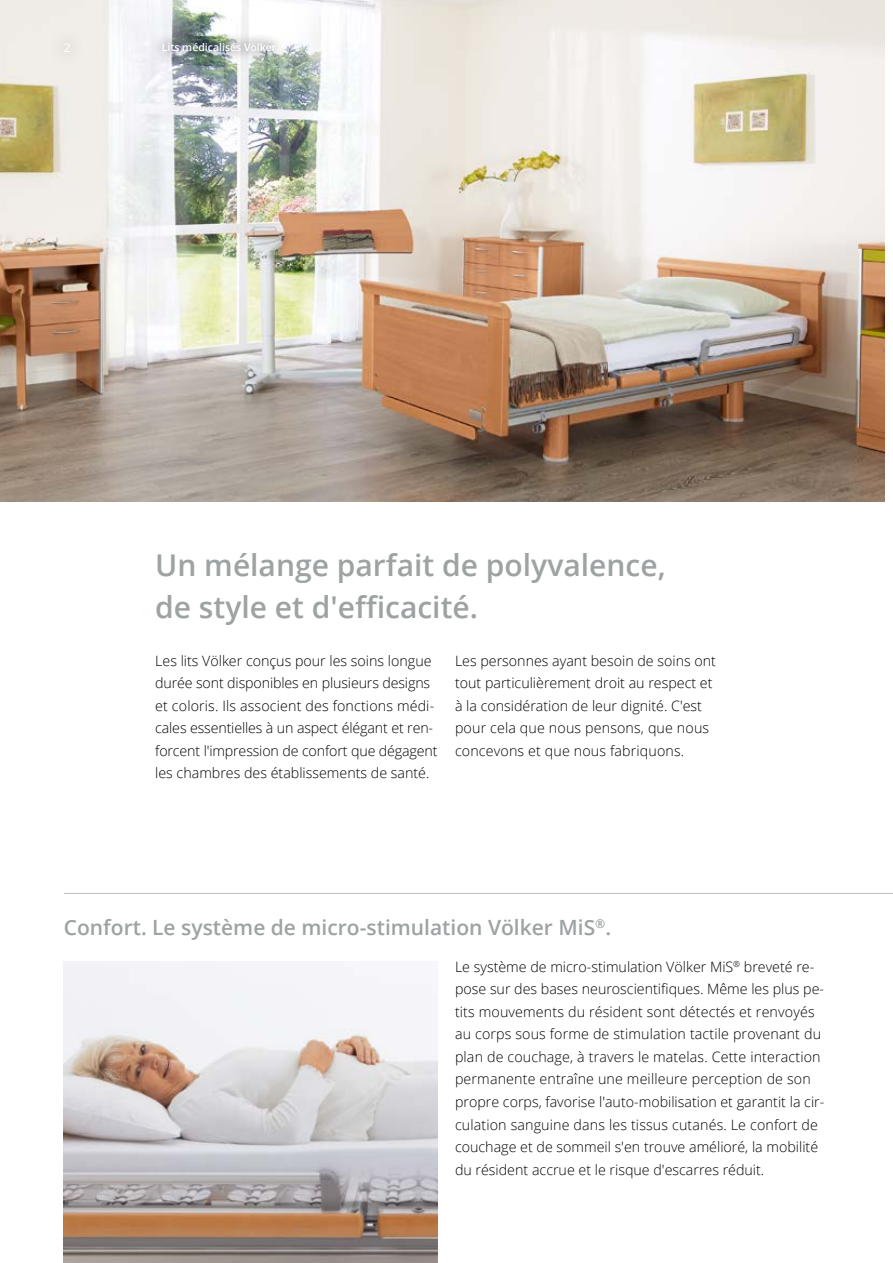
<style>
.page{position:relative;width:893px;height:1263px;background:#fff}
.page>*{position:absolute;margin:0;border:0;box-sizing:border-box;transform-origin:0 0}
.t1{font:600 30px/42px "Open Sans";color:#9da2a2}
.t2{font:600 21px "Open Sans";color:#9da2a2}
.t3{font:300 14.25px/22.5px "Open Sans";color:#000}
.t4{font:12px "Open Sans";color:#fff}
.t5{font:600 10.5px "Open Sans";color:#fff}
</style>
<div class="page">
<img style="left:0;top:0;width:884px;height:502px">
<img style="left:64px;top:961px;width:374px;height:302px">
<hr style="left:64px;top:893px;width:829px;height:1px;background:#b9bebe">
<div style="left:50px;top:29px;width:35px;height:38px;background:#efece7"></div>
<div style="left:151px;top:32px;width:135px;height:30px;background:#000;opacity:.9"></div>
<p class="t4" style="left:64px;top:39px;width:8px">2</p>
<p class="t5" style="left:162px;top:40px;width:116px">Lits médicalisés Völker</p>
<h1 class="t1" style="left:155px;top:543px;width:512px">Un mélange parfait de polyvalence, de style et d'efficacité.</h1>
<p class="t3" style="left:155px;top:649px;width:284px">Les lits Völker conçus pour les soins longue durée sont disponibles en plusieurs designs et coloris. Ils associent des fonctions médi&shy;cales essentielles à un aspect élégant et ren&shy;forcent l'impression de confort que dégagent les chambres des établissements de santé.</p>
<p class="t3" style="left:455px;top:649px;width:262px">Les personnes ayant besoin de soins ont tout particulièrement droit au respect et à la considération de leur dignité. C'est pour cela que nous pensons, que nous concevons et que nous fabriquons.</p>
<h2 class="t2" style="left:64px;top:912px;width:549px">Confort. Le système de micro-stimulation Völker MiS<sup>®</sup>.</h2>
<p class="t3" style="left:455px;top:955px;width:371px">Le système de micro-stimulation Völker MiS<sup>®</sup> breveté re&shy;pose sur des bases neuroscientifiques. Même les plus pe&shy;tits mouvements du résident sont détectés et renvoyés au corps sous forme de stimulation tactile provenant du plan de couchage, à travers le matelas. Cette interaction permanente entraîne une meilleure perception de son propre corps, favorise l'auto-mobilisation et garantit la cir&shy;culation sanguine dans les tissus cutanés. Le confort de couchage et de sommeil s'en trouve amélioré, la mobilité du résident accrue et le risque d'escarres réduit.</p>
</div>
